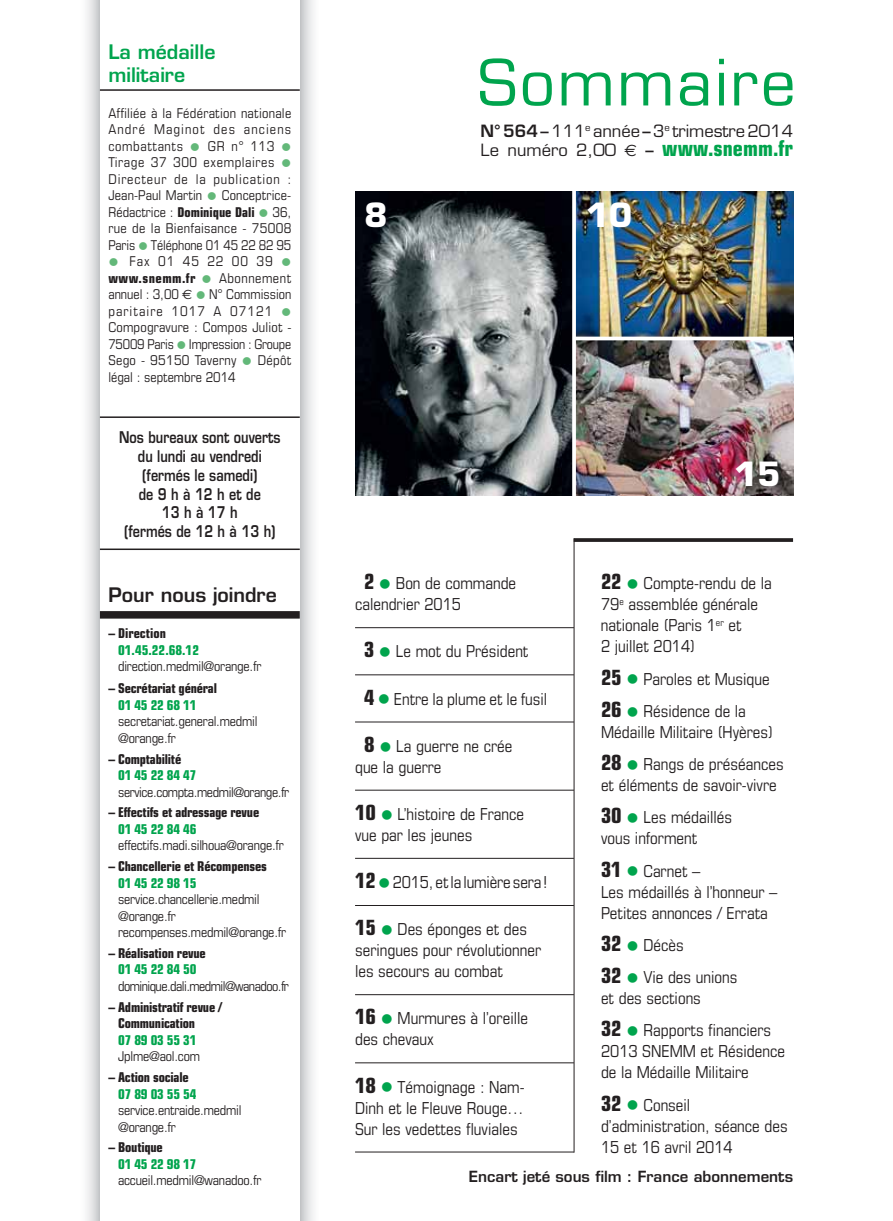
<style>
.page{position:relative;width:893px;height:1221px;background:#fff}
.page>*{position:absolute;margin:0;border:0;box-sizing:border-box;transform-origin:0 0}
.t1{font:62.25px "Eurostile";letter-spacing:.04em;color:#00a44d}
.t2{font:700 32.55px "Eurostile";color:#fff}
.t3{font:700 condensed 21px "Eurostile";letter-spacing:-.01em;color:#231f20}
.t4{font:600 19.5px/22.5px "Eurostile";color:#00a44d}
.t5{font:600 19.5px "Eurostile";color:#231f20}
.t6{font:condensed 16.5px/21px "Eurostile";color:#231f20}
.t7{font:16.5px/19.5px "Eurostile";color:#231f20}
.t8{font:600 15.75px/18.8px "Eurostile";color:#231f20;text-align:center;scale:.8 1}
.t9{font:600 15px "Eurostile";color:#231f20}
.t10{font:condensed 13.5px/16.5px "Eurostile";letter-spacing:-.015em;color:#231f20}
.t11{font:700 condensed 13.5px/16.5px "Eurostile";letter-spacing:-.015em;color:#231f20}
.t12{font:condensed 13.5px/16.5px "Eurostile";letter-spacing:.015em;color:#231f20}
.t13{font:700 condensed 13.5px "Eurostile";letter-spacing:-.015em;color:#00a44d}
.t14{font:condensed 13.5px/16.5px "Eurostile";letter-spacing:.04em;color:#231f20}
.t15{font:condensed 13.5px/16.5px "Eurostile";letter-spacing:.01em;color:#231f20}
.t16{font:condensed 13.5px "Eurostile";letter-spacing:-.04em;color:#231f20}
.t17{font:condensed 13.5px "Eurostile";letter-spacing:.025em;color:#231f20}
.t18{font:condensed 13.5px "Eurostile";letter-spacing:.07em;color:#231f20}
.t19{font:700 condensed 13.5px "Eurostile";letter-spacing:.03em;color:#231f20}
.s1{font-weight:700}
.s2{font-family:"Euro Sans";font-stretch:normal}
.s3{font-weight:600}
.s4{font-family:"Euro Sans"}
.s5{font-weight:700;font-stretch:condensed;font-size:21.75px;color:#00a44d}
.s6{font-weight:700;font-size:21px}
</style>
<div class="page">
<hr style="left:574px;top:538px;width:1px;height:614px;background:#231f20">
<svg style="left:574px;top:538px;width:219px;height:4px"></svg>
<hr style="left:355px;top:627px;width:219px;height:1px;background:#231f20">
<hr style="left:355px;top:674px;width:219px;height:1px;background:#231f20">
<hr style="left:355px;top:721px;width:219px;height:1px;background:#231f20">
<hr style="left:355px;top:789px;width:219px;height:1px;background:#231f20">
<hr style="left:355px;top:857px;width:219px;height:1px;background:#231f20">
<hr style="left:355px;top:905px;width:219px;height:1px;background:#231f20">
<hr style="left:355px;top:994px;width:219px;height:1px;background:#231f20">
<hr style="left:355px;top:1062px;width:219px;height:1px;background:#231f20">
<hr style="left:355px;top:1151px;width:219px;height:1px;background:#231f20">
<img style="left:355px;top:191px;width:217px;height:304px">
<img style="left:576px;top:191px;width:217px;height:145px">
<img style="left:576px;top:340px;width:217px;height:155px">
<svg style="left:576px;top:336px;width:217px;height:1px"></svg>
<svg style="left:572px;top:191px;width:4px;height:305px"></svg>
<hr style="left:100px;top:89px;width:200px;height:2px;background:#231f20">
<hr style="left:100px;top:416px;width:200px;height:2px;background:#231f20">
<hr style="left:100px;top:548px;width:200px;height:2px;background:#231f20">
<div style="left:100px;top:611px;width:200px;height:7px;background:#231f20"></div>
<p class="t4" style="left:108px;top:43px;width:109px">La médaille militaire</p>
<p class="t10" style="left:108px;top:106px;width:184px;text-align:justify">Affiliée à la Fédération nationale André Maginot des anciens combattants</p>
<p class="t14" style="left:108px;top:139px;width:184px;text-indent:100px">GR n° 113<br>Tirage 37 300 exemplaires<br>Directeur de la publication :<br>Jean-Paul Martin</p>
<p class="t15" style="left:108px;top:188px;width:184px;text-indent:113px">Conceptrice-<br>Rédactrice : <span class="s1">Dominique Dali</span></p>
<p class="t10" style="left:272px;top:205px;width:20px">36,</p>
<p class="t17" style="left:108px;top:223px;width:184px">rue de la Bienfaisance - 75008</p>
<p class="t10" style="left:108px;top:238px;width:184px">Paris Téléphone 01 45 22 82 95</p>
<p class="t18" style="left:130px;top:256px;width:145px">Fax 01 45 22 00 39</p>
<p class="t19" style="left:108px;top:273px;width:89px">www.snemm.fr</p>
<p class="t12" style="left:108px;top:271px;width:184px;text-indent:111px">Abonnement annuel : 3,00 <span class="s2">€</span> N° Commission paritaire 1017 A 07121<br>Compogravure : Compos Juliot -<br>75009 Paris Impression : Groupe<br>Sego - 95150 Taverny</p>
<p class="t10" style="left:258px;top:353px;width:35px">Dépôt</p>
<p class="t10" style="left:108px;top:370px;width:129px">légal : septembre 2014</p>
<p class="t8" style="left:119px;top:430px;width:203px">Nos bureaux sont ouverts du lundi au vendredi (fermés le samedi)<br>de 9 h à 12 h et de<br>13 h à 17 h<br>(fermés de 12 h à 13 h)</p>
<p class="t5" style="left:108px;top:587px;width:170px">Pour nous joindre</p>
<p class="t11" style="left:108px;top:626px;width:59px">– Direction</p>
<p class="t13" style="left:118px;top:644px;width:83px">01.45.22.68.12</p>
<p class="t10" style="left:118px;top:659px;width:145px">direction.medmil@orange.fr</p>
<p class="t11" style="left:108px;top:681px;width:110px">– Secrétariat général</p>
<p class="t13" style="left:118px;top:700px;width:80px">01 45 22 68 11</p>
<p class="t10" style="left:118px;top:714px;width:141px">secretariat.general.medmil @orange.fr</p>
<p class="t11" style="left:108px;top:751px;width:74px">– Comptabilité</p>
<p class="t13" style="left:118px;top:770px;width:80px">01 45 22 84 47</p>
<p class="t10" style="left:118px;top:784px;width:173px">service.compta.medmil@orange.fr</p>
<p class="t11" style="left:108px;top:805px;width:152px">– Effectifs et adressage revue</p>
<p class="t13" style="left:118px;top:824px;width:80px">01 45 22 84 46</p>
<p class="t10" style="left:118px;top:838px;width:167px">effectifs.madi.silhoua@orange.fr</p>
<p class="t11" style="left:108px;top:859px;width:160px">– Chancellerie et Récompenses</p>
<p class="t13" style="left:118px;top:877px;width:80px">01 45 22 98 15</p>
<p class="t10" style="left:118px;top:892px;width:170px">service.chancellerie.medmil @orange.fr recompenses.medmil@orange.fr</p>
<p class="t11" style="left:108px;top:946px;width:99px">– Réalisation revue</p>
<p class="t13" style="left:118px;top:964px;width:80px">01 45 22 84 50</p>
<p class="t16" style="left:118px;top:981px;width:172px">dominique.dali.medmil@wanadoo.fr</p>
<p class="t11" style="left:118px;top:999px;width:106px;text-indent:-10px">– Administratif revue /<br>Communication</p>
<p class="t13" style="left:118px;top:1034px;width:80px">07 89 03 55 31</p>
<p class="t10" style="left:118px;top:1049px;width:83px">Jplme@aol.com</p>
<p class="t11" style="left:108px;top:1070px;width:82px">– Action sociale</p>
<p class="t13" style="left:118px;top:1088px;width:80px">07 89 03 55 54</p>
<p class="t10" style="left:118px;top:1103px;width:125px">service.entraide.medmil @orange.fr</p>
<p class="t11" style="left:108px;top:1140px;width:56px">– Boutique</p>
<p class="t13" style="left:118px;top:1158px;width:80px">01 45 22 98 17</p>
<p class="t10" style="left:118px;top:1173px;width:145px">accueil.medmil@wanadoo.fr</p>
<h1 class="t1" style="left:478px;top:59px;width:319px">Sommaire</h1>
<p class="t7" style="left:480px;top:123px;width:314px"><span class="s3">N° 564 –</span> 111<sup>e</sup> année <span class="s3">–</span> 3<sup>e</sup> trimestre 2014<br>Le numéro 2,00 <span class="s4">€</span> <span class="s3">–</span> <span class="s5">www.snemm.fr</span></p>
<h2 class="t2" style="left:364px;top:202px;width:25px">8</h2>
<h2 class="t2" style="left:586px;top:202px;width:48px">10</h2>
<h2 class="t2" style="left:734px;top:461px;width:48px">15</h2>
<p class="t3" style="left:364px;top:574px;width:12px">2</p>
<p class="t3" style="left:601px;top:574px;width:22px">22</p>
<p class="t6" style="left:601px;top:574px;width:172px;text-indent:43px">Compte-rendu de la<br>79<sup>e</sup> assemblée générale nationale (Paris 1<sup>er</sup> et<br>2 juillet 2014)</p>
<p class="t3" style="left:601px;top:669px;width:22px">25</p>
<p class="t6" style="left:643px;top:669px;width:128px">Paroles et Musique</p>
<p class="t3" style="left:601px;top:701px;width:22px">26</p>
<p class="t6" style="left:355px;top:574px;width:163px;text-indent:41px">Bon de commande calendrier 2015</p>
<p class="t3" style="left:364px;top:642px;width:12px">3</p>
<p class="t6" style="left:396px;top:642px;width:134px">Le mot du Président</p>
<p class="t6" style="left:364px;top:689px;width:185px"><span class="s6">4</span> Entre la plume et le fusil</p>
<p class="t3" style="left:364px;top:736px;width:12px">8</p>
<p class="t6" style="left:601px;top:701px;width:174px;text-indent:43px">Résidence de la<br>Médaille Militaire (Hyères)</p>
<p class="t3" style="left:601px;top:754px;width:22px">28</p>
<p class="t6" style="left:355px;top:736px;width:159px;text-indent:41px">La guerre ne crée que la guerre</p>
<p class="t3" style="left:355px;top:804px;width:22px">10</p>
<p class="t6" style="left:601px;top:755px;width:184px;text-indent:43px">Rangs de préséances et éléments de savoir-vivre</p>
<p class="t3" style="left:601px;top:808px;width:22px">30</p>
<p class="t6" style="left:355px;top:805px;width:171px;text-indent:43px">L’histoire de France vue par les jeunes</p>
<p class="t6" style="left:355px;top:873px;width:194px"><span class="s6">12</span> 2015, et la lumière sera !</p>
<p class="t3" style="left:355px;top:920px;width:22px">15</p>
<p class="t6" style="left:601px;top:808px;width:133px;text-indent:43px">Les médaillés vous informent</p>
<p class="t3" style="left:601px;top:861px;width:22px">31</p>
<p class="t6" style="left:601px;top:861px;width:178px;text-indent:43px">Carnet –<br>Les médaillés à l’honneur –<br>Petites annonces / Errata</p>
<p class="t3" style="left:601px;top:935px;width:22px">32</p>
<p class="t6" style="left:643px;top:935px;width:42px">Décès</p>
<p class="t3" style="left:601px;top:967px;width:22px">32</p>
<p class="t6" style="left:355px;top:920px;width:188px;text-indent:43px">Des éponges et des seringues pour révolutionner les secours au combat</p>
<p class="t3" style="left:355px;top:1009px;width:22px">16</p>
<p class="t6" style="left:601px;top:968px;width:138px;text-indent:43px">Vie des unions et des sections</p>
<p class="t3" style="left:601px;top:1021px;width:22px">32</p>
<p class="t6" style="left:355px;top:1009px;width:175px;text-indent:43px">Murmures à l’oreille des chevaux</p>
<p class="t3" style="left:355px;top:1077px;width:22px">18</p>
<p class="t6" style="left:601px;top:1021px;width:185px;text-indent:43px">Rapports financiers<br>2013 SNEMM et Résidence de la Médaille Militaire</p>
<p class="t3" style="left:601px;top:1095px;width:22px">32</p>
<p class="t6" style="left:355px;top:1077px;width:171px;text-align:justify;text-indent:43px">Témoignage : Nam-Dinh et le Fleuve Rouge… Sur les vedettes fluviales</p>
<p class="t9" style="left:469px;top:1170px;width:326px">Encart jeté sous film : France abonnements</p>
<p class="t6" style="left:601px;top:1095px;width:188px;text-indent:43px">Conseil d’administration, séance des<br>15 et 16 avril 2014</p>
</div>
